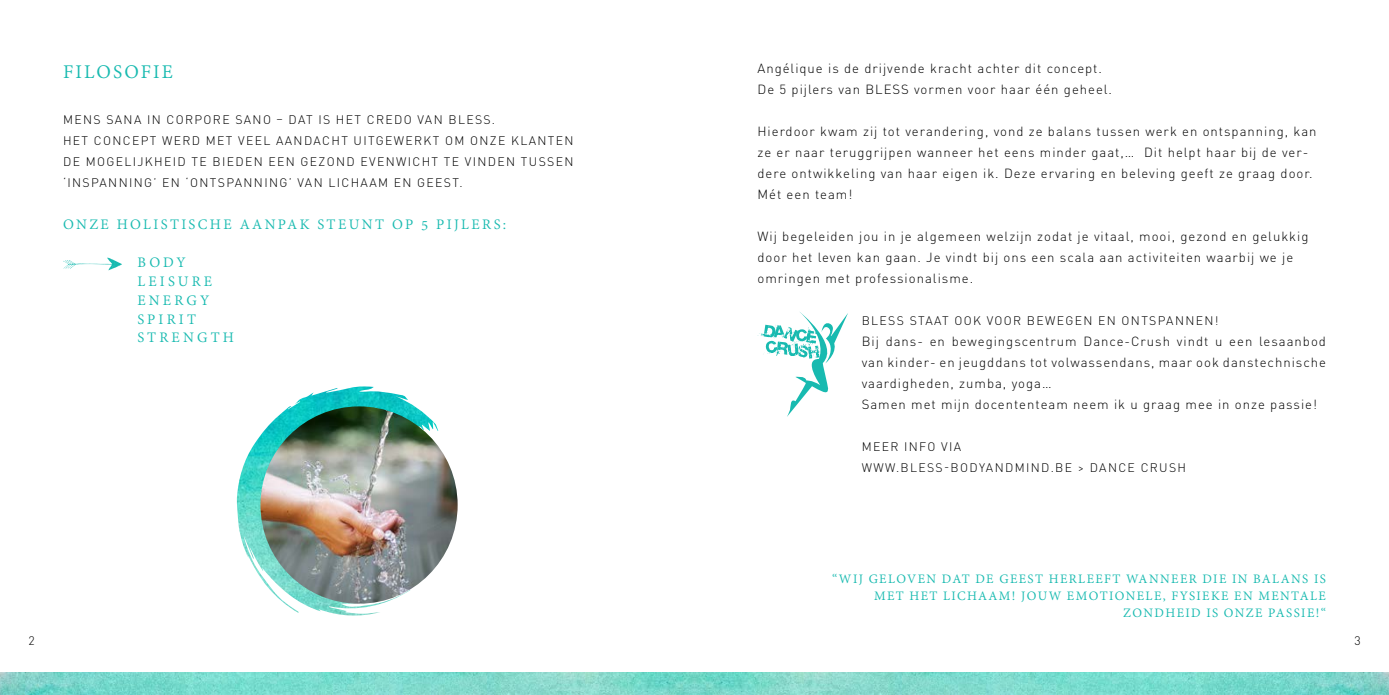
<style>
.page{position:relative;width:1389px;height:695px;background:#fff}
.page>*{position:absolute;margin:0;border:0;box-sizing:border-box;transform-origin:0 0}
.t1{font:21px "Adobe Devanagari";letter-spacing:.1em;color:#18bab0}
.t2{font:15.75px "Adobe Devanagari";letter-spacing:.15em;color:#18bab0}
.t3{font:15.75px/18.9px "Adobe Devanagari";letter-spacing:.2em;color:#18bab0}
.t4{font:14px/16.8px "Adobe Devanagari";letter-spacing:.1em;color:#18bab0;text-align:right}
.t5{font:300 13.12px/21px "DIN Pro";letter-spacing:.075em;color:#000}
.t6{font:300 12.25px/21px "DIN Pro";letter-spacing:.11em;color:#000}
</style>
<div class="page">
<img style="left:0;top:672px;width:1389px;height:22px">
<img style="left:237px;top:388px;width:187px;height:228px">
<img style="left:260px;top:406px;width:198px;height:197px;border-radius:99px">
<svg style="left:757px;top:312px;width:91px;height:105px"></svg>
<svg style="left:63px;top:257px;width:59px;height:13px"></svg>
<h1 class="t1" style="left:63px;top:60px;width:112px">FILOSOFIE</h1>
<p class="t6" style="left:63px;top:109px;width:412px">M ens sana in corpore sano – dat is het credo van BLESS</p>
<p class="t6" style="left:63px;top:109px;width:512px;text-indent:429px">.<br>H et concept werd met veel aandacht uitgewerkt om onze klanten de mogelijkheid te bieden een gezond evenwicht te vinden tussen ‘inspanning’ en ‘ontspanning’ van lichaam en geest.</p>
<p class="t2" style="left:63px;top:215px;width:445px">ONZE HOLISTISCHE AANPAK STEUNT OP 5 PIJLERS:</p>
<p class="t3" style="left:137px;top:254px;width:98px">BODY<br>LEISURE<br>ENERGY<br>SPIRIT<br>STRENGTH</p>
<p class="t5" style="left:757px;top:57px;width:346px">Angélique is de drijvende kracht achter dit concept.<br>De 5 pijlers van BLESS</p>
<p class="t5" style="left:914px;top:78px;width:199px">vormen voor haar één geheel.</p>
<p class="t5" style="left:757px;top:120px;width:561px">H ierdoor kwam zij tot verandering, vond ze balans tussen werk en ontspanning, kan ze er naar teruggrijpen wanneer het eens minder gaat,… Dit helpt haar bij de ver&shy;dere ontwikkeling van haar eigen ik. Deze ervaring en beleving geeft ze graag door.<br>Mét een team!</p>
<p class="t5" style="left:757px;top:225px;width:552px">Wij begeleiden jou in je algemeen welzijn zodat je vitaal, mooi, gezond en gelukkig door het leven kan gaan. Je vindt bij ons een scala aan activiteiten waarbij we je omringen met professionalisme.</p>
<p class="t6" style="left:862px;top:309px;width:27px">BLESS</p>
<p class="t6" style="left:910px;top:309px;width:310px">staat ook voor bewegen en ontspannen!</p>
<p class="t5" style="left:862px;top:330px;width:466px">Bij dans- en bewegingscentrum Dance-Crush vindt u een lesaanbod van kinder- en jeugddans tot volwassendans, maar ook danstechnische vaardigheden, zumba, yoga…<br>Samen met mijn docententeam neem ik u graag mee in onze passie!</p>
<p class="t6" style="left:862px;top:435px;width:326px">M eer info via<br>www.bless-bodyandmind.be &gt; Dance Crush</p>
<p class="t4" style="left:832px;top:571px;width:495px">“WIJ GELOVEN DAT DE GEEST HERLEEFT WANNEER DIE IN BALANS IS<br>MET HET LICHAAM! JOUW EMOTIONELE, FYSIEKE EN MENTALE<br>ZONDHEID IS ONZE PASSIE!“</p>
<p class="t6" style="left:28px;top:629px;width:8px">2</p>
<p class="t6" style="left:1354px;top:629px;width:8px">3</p>
</div>
